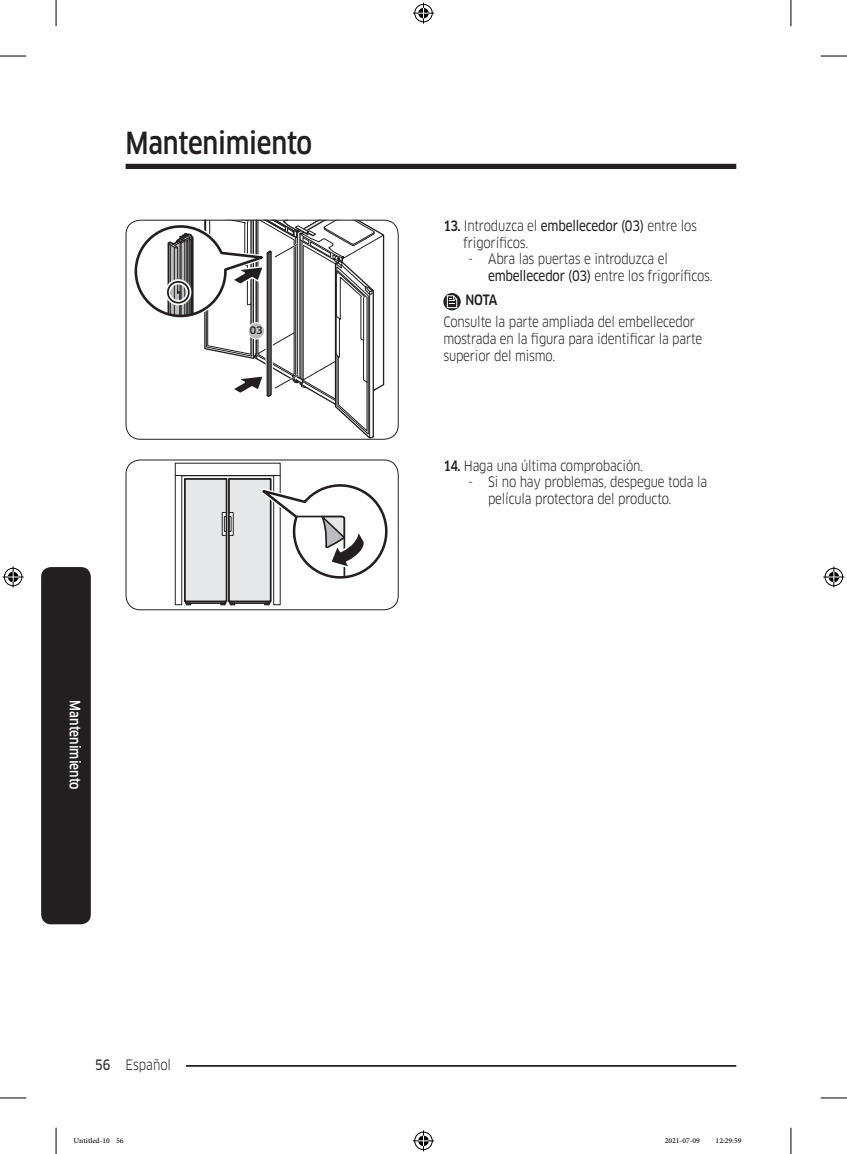
<style>
.page{position:relative;width:847px;height:1154px;background:#fff}
.page>*{position:absolute;margin:0;border:0;box-sizing:border-box;transform-origin:0 0}
.t1{font:500 29.75px "Samsung Clan Pro";letter-spacing:-.01em;color:#231f20;scale:.85 1}
.t2{font:14px/16.8px "Samsung Clan Pro";letter-spacing:-.015em;color:#231f20;scale:.85 1}
.Sidebar{font:500 14px "Samsung Clan Pro";color:#fff;scale:.85 1}
.DL_DT_Icon{font:500 14px "Samsung Clan Pro";color:#231f20;scale:.85 1}
.t3{font:10.5px "Adobe Arabic";color:#000}
.image{font:500 9.97px "Samsung Clan Pro";color:#231f20}
.s1{font-family:"Samsung Clan Pro News"}
.s2{font-weight:500}
</style>
<div class="page">
<div style="left:125px;top:164px;width:611px;height:5px;background:#231f20"></div>
<hr style="left:125px;top:1065px;width:611px;height:2px;background:#231f20">
<div style="left:111px;top:1055px;width:75px;height:17px;background:#fff"></div>
<div style="left:41px;top:567px;width:50px;height:357px;background:#231f20;border-radius:10px"></div>
<svg style="left:133px;top:220px;width:252px;height:218px"></svg>
<div style="left:248px;top:322px;width:17px;height:17px;background:#bcbdc0;border:1px solid #fff;border-radius:50%"></div>
<div style="left:125px;top:220px;width:273px;height:220px;border:1px solid #231f20;border-radius:14px"></div>
<svg style="left:443px;top:293px;width:17px;height:17px"></svg>
<svg style="left:446px;top:295px;width:11px;height:13px"></svg>
<svg style="left:174px;top:462px;width:218px;height:144px"></svg>
<div style="left:125px;top:459px;width:273px;height:151px;border:1px solid #231f20;border-radius:14px"></div>
<svg style="left:0;top:56px;width:26px;height:1px"></svg>
<svg style="left:820px;top:56px;width:26px;height:1px"></svg>
<svg style="left:0;top:1097px;width:26px;height:1px"></svg>
<svg style="left:820px;top:1097px;width:26px;height:1px"></svg>
<svg style="left:56px;top:0;width:1px;height:26px"></svg>
<svg style="left:56px;top:1128px;width:1px;height:26px"></svg>
<svg style="left:790px;top:0;width:1px;height:26px"></svg>
<svg style="left:790px;top:1128px;width:1px;height:26px"></svg>
<svg style="left:413px;top:3px;width:21px;height:21px"></svg>
<svg style="left:413px;top:1130px;width:21px;height:21px"></svg>
<svg style="left:3px;top:566px;width:21px;height:21px"></svg>
<svg style="left:823px;top:566px;width:21px;height:21px"></svg>
<h1 class="t1" style="left:125px;top:125px;width:221px">Mantenimiento</h1>
<p class="image" style="left:250px;top:325px;width:14px">03</p>
<p class="Sidebar" style="left:83px;top:700px;width:106px;rotate:90deg">Mantenimiento</p>
<p class="t2" style="left:95px;top:1056px;width:91px"><span class="s1">56</span> Español</p>
<p class="t2" style="left:463px;top:217px;width:276px;text-indent:-20px"><span class="s2">13.</span> Introduzca el <span class="s1">embellecedor (03)</span> entre los frigoríficos.</p>
<p class="t2" style="left:488px;top:251px;width:266px;text-indent:-20px">- Abra las puertas e introduzca el <span class="s1">embellecedor (03)</span> entre los frigoríficos.</p>
<p class="DL_DT_Icon" style="left:465px;top:292px;width:39px">NOTA</p>
<p class="t2" style="left:443px;top:314px;width:306px">Consulte la parte ampliada del embellecedor mostrada en la figura para identificar la parte superior del mismo.</p>
<p class="t2" style="left:443px;top:457px;width:236px"><span class="s2">14.</span> Haga una última comprobación.</p>
<p class="t2" style="left:488px;top:474px;width:259px;text-indent:-20px">- Si no hay problemas, despegue toda la película protectora del producto.</p>
<p class="t3" style="left:74px;top:1133px;width:51px">Untitled-10 56</p>
<p class="t3" style="left:664px;top:1133px;width:37px">2021-07-09</p>
<p class="t3" style="left:715px;top:1133px;width:27px">12:29:59</p>
</div>
